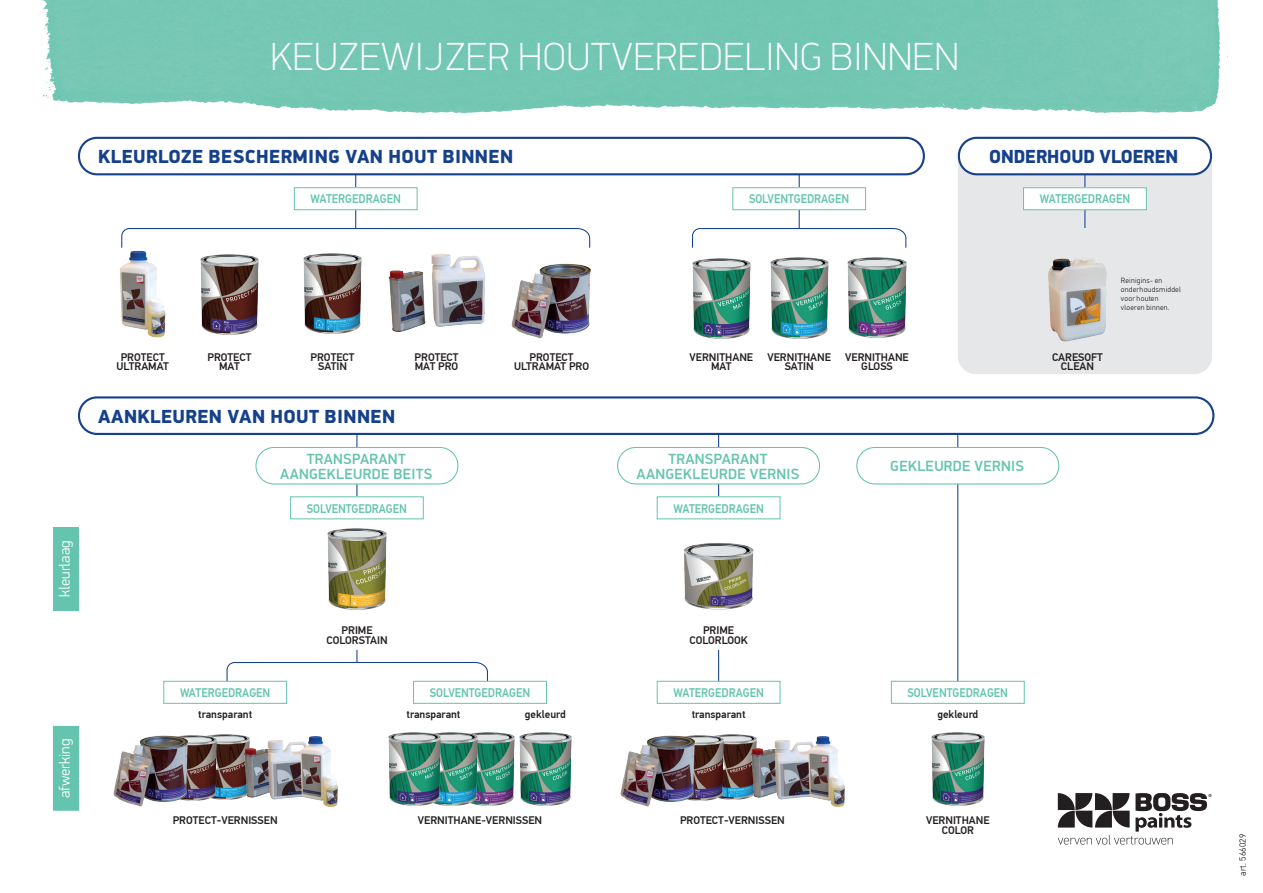
<style>
.page{position:relative;width:1263px;height:893px;background:#fff}
.page>*{position:absolute;margin:0;border:0;box-sizing:border-box;transform-origin:0 0}
.t1{font:100 39.3px "PFDIN Display Pro";letter-spacing:.02em;color:#fff}
.t2{font:900 19.05px "PFDIN Display Pro";letter-spacing:.02em;color:#15408b}
.t3{font:900 19.05px "PFDIN Display Pro";color:#15408b}
.t4{font:300 15.15px "PFDIN Display Pro";color:#fff}
.t5{font:500 14.85px/14.7px "PFDIN Display Pro";letter-spacing:.02em;color:#64c4ae;text-align:center}
.t6{font:500 12.45px "PF Din Text Pro";color:#64c4ae;scale:.9 1}
.t7{font:500 10.95px/9.9px "PF Din Text Pro";color:#231f20;text-align:center}
.t8{font:300 9px "PF Din Text Pro";letter-spacing:.025em;color:#231f20}
.t9{font:300 7.5px/9px "PF Din Text Pro";letter-spacing:.03em;color:#231f20}
</style>
<div class="page">
<img style="left:39px;top:0;width:1189px;height:114px">
<svg style="left:1058px;top:793px;width:153px;height:51px"></svg>
<div style="left:958px;top:137px;width:254px;height:237px;background:#e6e7e9;border-radius:18px"></div>
<img style="left:1048px;top:257px;width:59px;height:85px">
<img style="left:120px;top:250px;width:46px;height:88px">
<img style="left:511px;top:263px;width:80px;height:76px">
<img style="left:388px;top:254px;width:98px;height:78px">
<img style="left:200px;top:254px;width:59px;height:81px">
<img style="left:303px;top:254px;width:59px;height:80px">
<img style="left:692px;top:259px;width:58px;height:80px">
<img style="left:770px;top:258px;width:58px;height:80px">
<img style="left:848px;top:257px;width:58px;height:81px">
<img style="left:684px;top:543px;width:69px;height:67px">
<img style="left:328px;top:529px;width:58px;height:80px">
<img style="left:519px;top:733px;width:53px;height:72px">
<img style="left:478px;top:733px;width:37px;height:72px">
<img style="left:441px;top:733px;width:37px;height:72px">
<img style="left:388px;top:733px;width:53px;height:72px">
<img style="left:216px;top:735px;width:25px;height:65px">
<img style="left:241px;top:735px;width:23px;height:63px">
<img style="left:264px;top:740px;width:35px;height:60px">
<img style="left:190px;top:735px;width:26px;height:65px">
<img style="left:113px;top:735px;width:77px;height:72px">
<img style="left:299px;top:736px;width:39px;height:71px">
<img style="left:723px;top:735px;width:26px;height:65px">
<img style="left:749px;top:735px;width:22px;height:63px">
<img style="left:771px;top:740px;width:35px;height:60px">
<img style="left:697px;top:735px;width:26px;height:65px">
<img style="left:620px;top:735px;width:77px;height:72px">
<img style="left:806px;top:736px;width:39px;height:71px">
<hr style="left:718px;top:430px;width:1px;height:77px;background:#15408b">
<hr style="left:356px;top:430px;width:1px;height:77px;background:#15408b">
<hr style="left:718px;top:650px;width:1px;height:38px;background:#15408b">
<hr style="left:1084px;top:173px;width:1px;height:55px;background:#15408b">
<hr style="left:799px;top:173px;width:1px;height:55px;background:#15408b">
<hr style="left:355px;top:173px;width:1px;height:55px;background:#15408b">
<div style="left:959px;top:138px;width:252px;height:36px;background:#fff;border-radius:18px"></div>
<div style="left:958px;top:137px;width:254px;height:38px;border:2px solid #15408b;border-radius:18px"></div>
<div style="left:78px;top:137px;width:847px;height:38px;border:2px solid #15408b;border-radius:18px"></div>
<div style="left:78px;top:396px;width:1136px;height:39px;border:2px solid #15408b;border-radius:18px"></div>
<div style="left:256px;top:447px;width:202px;height:37px;background:#fff;border-radius:18px"></div>
<div style="left:255px;top:447px;width:203px;height:37px;border:1px solid #64c4ae;border-radius:18px"></div>
<div style="left:618px;top:447px;width:201px;height:37px;background:#fff;border-radius:18px"></div>
<div style="left:617px;top:447px;width:203px;height:37px;border:1px solid #64c4ae;border-radius:18px"></div>
<svg style="left:226px;top:650px;width:262px;height:33px"></svg>
<svg style="left:121px;top:227px;width:470px;height:21px"></svg>
<svg style="left:692px;top:227px;width:215px;height:21px"></svg>
<div style="left:294px;top:188px;width:123px;height:22px;background:#fff"></div>
<div style="left:294px;top:187px;width:123px;height:23px;border:1px solid #64c4ae"></div>
<div style="left:1023px;top:188px;width:123px;height:22px;background:#fff"></div>
<div style="left:1023px;top:187px;width:124px;height:23px;border:1px solid #64c4ae"></div>
<div style="left:657px;top:681px;width:123px;height:22px;background:#fff"></div>
<div style="left:657px;top:681px;width:123px;height:23px;border:1px solid #64c4ae"></div>
<div style="left:733px;top:188px;width:132px;height:22px;background:#fff"></div>
<div style="left:732px;top:187px;width:134px;height:23px;border:1px solid #64c4ae"></div>
<div style="left:163px;top:681px;width:124px;height:23px;border:1px solid #64c4ae"></div>
<div style="left:657px;top:497px;width:123px;height:22px;background:#fff"></div>
<div style="left:657px;top:496px;width:123px;height:23px;border:1px solid #64c4ae"></div>
<div style="left:291px;top:497px;width:132px;height:22px;background:#fff"></div>
<div style="left:290px;top:496px;width:134px;height:23px;border:1px solid #64c4ae"></div>
<div style="left:413px;top:681px;width:134px;height:23px;border:1px solid #64c4ae"></div>
<img style="left:931px;top:733px;width:53px;height:72px">
<hr style="left:957px;top:435px;width:1px;height:247px;background:#15408b">
<div style="left:857px;top:447px;width:202px;height:37px;background:#fff;border-radius:18px"></div>
<div style="left:856px;top:447px;width:203px;height:37px;border:1px solid #64c4ae;border-radius:18px"></div>
<div style="left:891px;top:681px;width:134px;height:23px;border:1px solid #64c4ae"></div>
<div style="left:53px;top:527px;width:26px;height:84px;background:#64c4ae"></div>
<div style="left:53px;top:726px;width:26px;height:85px;background:#64c4ae"></div>
<h1 class="t1" style="left:271px;top:34px;width:689px">KEUZEWIJZER HOUTVEREDELING BINNEN</h1>
<h2 class="t2" style="left:98px;top:145px;width:416px">KLEURLOZE BESCHERMING VAN HOUT BINNEN</h2>
<h2 class="t3" style="left:989px;top:145px;width:191px">ONDERHOUD VLOEREN</h2>
<p class="t6" style="left:749px;top:192px;width:113px">SOLVENTGEDRAGEN</p>
<p class="t6" style="left:311px;top:192px;width:102px">WATERGEDRAGEN</p>
<p class="t6" style="left:1040px;top:192px;width:102px">WATERGEDRAGEN</p>
<h3 class="t4" style="left:56px;top:597px;width:58px;rotate:-90deg">kleurlaag</h3>
<h3 class="t4" style="left:56px;top:798px;width:61px;rotate:-90deg">afwerking</h3>
<p class="t7" style="left:117px;top:352px;width:54px">PROTECT<br>ULTRAMAT</p>
<p class="t7" style="left:1052px;top:352px;width:52px">CARESOFT<br>CLEAN</p>
<p class="t7" style="left:207px;top:352px;width:45px">PROTECT<br>MAT</p>
<p class="t7" style="left:311px;top:352px;width:45px">PROTECT<br>SATIN</p>
<p class="t7" style="left:689px;top:352px;width:65px">VERNITHANE<br>MAT</p>
<p class="t7" style="left:767px;top:352px;width:65px">VERNITHANE<br>SATIN</p>
<p class="t7" style="left:845px;top:352px;width:65px">VERNITHANE<br>GLOSS</p>
<p class="t7" style="left:415px;top:352px;width:45px;text-align:left">PROTECT<br>MAT PRO</p>
<p class="t7" style="left:514px;top:352px;width:77px">PROTECT<br>ULTRAMAT PRO</p>
<h2 class="t2" style="left:98px;top:405px;width:298px">AANKLEUREN VAN HOUT BINNEN</h2>
<h3 class="t5" style="left:280px;top:452px;width:154px">TRANSPARANT<br>AANGEKLEURDE BEITS</h3>
<h3 class="t5" style="left:637px;top:452px;width:164px">TRANSPARANT<br>AANGEKLEURDE VERNIS</h3>
<p class="t6" style="left:307px;top:501px;width:113px">SOLVENTGEDRAGEN</p>
<p class="t6" style="left:673px;top:501px;width:102px">WATERGEDRAGEN</p>
<h3 class="t5" style="left:890px;top:459px;width:135px">GEKLEURDE VERNIS</h3>
<p class="t9" style="left:1121px;top:276px;width:61px">Reinigins- en onderhoudsmiddel voor houten vloeren binnen.</p>
<p class="t6" style="left:180px;top:685px;width:102px">WATERGEDRAGEN</p>
<p class="t7" style="left:327px;top:625px;width:63px">PRIME<br>COLORSTAIN</p>
<p class="t6" style="left:430px;top:685px;width:113px">SOLVENTGEDRAGEN</p>
<p class="t7" style="left:689px;top:625px;width:60px">PRIME<br>COLORLOOK</p>
<p class="t6" style="left:673px;top:685px;width:102px">WATERGEDRAGEN</p>
<p class="t6" style="left:907px;top:685px;width:113px">SOLVENTGEDRAGEN</p>
<p class="t7" style="left:525px;top:710px;width:42px">gekleurd</p>
<p class="t7" style="left:937px;top:710px;width:42px">gekleurd</p>
<p class="t7" style="left:198px;top:710px;width:55px">transparant</p>
<p class="t7" style="left:407px;top:710px;width:55px">transparant</p>
<p class="t7" style="left:692px;top:710px;width:55px">transparant</p>
<p class="t7" style="left:173px;top:815px;width:106px">PROTECT-VERNISSEN</p>
<p class="t7" style="left:418px;top:815px;width:126px">VERNITHANE-VERNISSEN</p>
<p class="t7" style="left:680px;top:815px;width:106px">PROTECT-VERNISSEN</p>
<p class="t7" style="left:926px;top:815px;width:65px">VERNITHANE<br>COLOR</p>
<p class="t8" style="left:1238px;top:876px;width:44px;rotate:-90deg">art. 566029</p>
</div>
